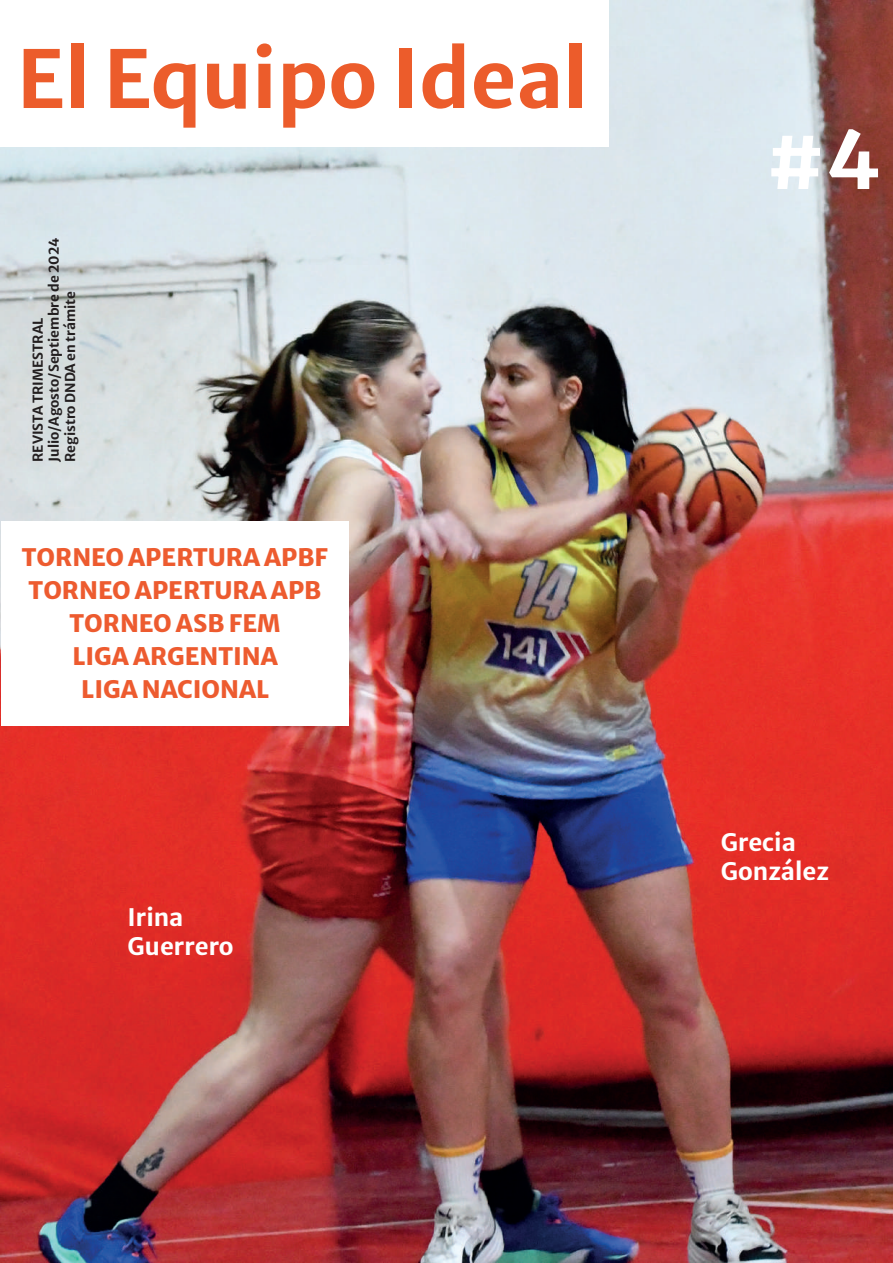
<style>
.page{position:relative;width:893px;height:1263px;background:#fff}
.page>*{position:absolute;margin:0;border:0;box-sizing:border-box;transform-origin:0 0}
.t1{font:700 79.5px "Merriweather Sans";color:#ec5c2b}
.t2{font:700 79.5px "Merriweather Sans";color:#fff}
.t3{font:800 24px/33px "Merriweather Sans";color:#ed5b2f;text-align:center}
.t4{font:700 24px/28.8px "Merriweather Sans";color:#fff}
.t5{font:700 13.5px/16.2px "Merriweather Sans";color:#231f20}
</style>
<div class="page">
<img style="left:0;top:0;width:893px;height:1263px">
<div style="left:1px;top:521px;width:348px;height:205px;background:#fff"></div>
<div style="left:0;top:0;width:608px;height:147px;background:#fff"></div>
<h1 class="t1" style="left:17px;top:8px;width:573px">El Equipo Ideal</h1>
<p class="t5" style="left:28px;top:462px;width:226px;rotate:-90deg">REVISTA TRIMESTRAL<br>Julio/Agosto/Septiembre de 2024<br>Registro DNDA en trámite</p>
<p class="t3" style="left:22px;top:538px;width:308px">TORNEO APERTURA APBF<br>TORNEO APERTURA APB<br>TORNEO ASB FEM<br>LIGA ARGENTINA<br>LIGA NACIONAL</p>
<p class="t4" style="left:128px;top:900px;width:108px">Irina<br>Guerrero</p>
<h1 class="t2" style="left:765px;top:89px;width:117px">#4</h1>
<p class="t4" style="left:721px;top:825px;width:110px">Grecia<br>González</p>
</div>
